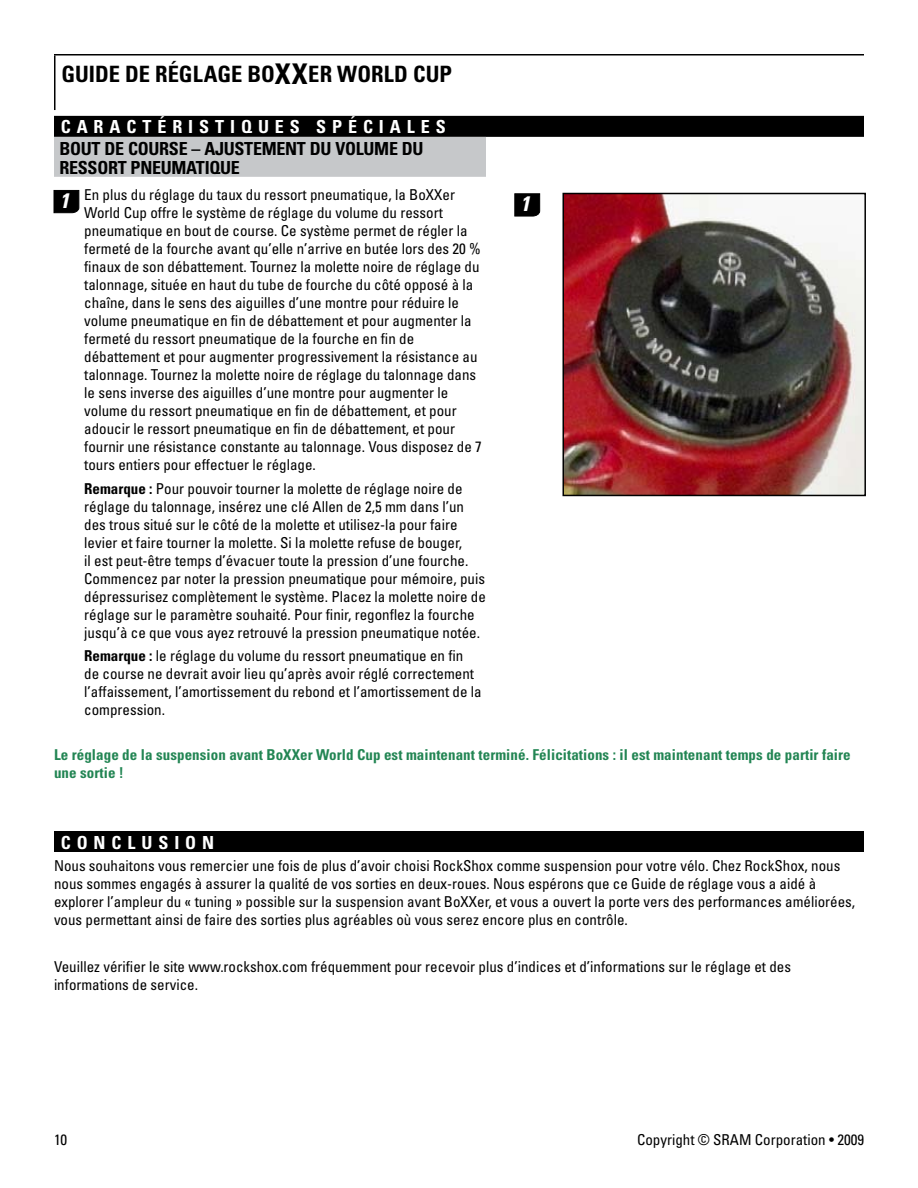
<style>
.page{position:relative;width:918px;height:1188px;background:#fff}
.page>*{position:absolute;margin:0;border:0;box-sizing:border-box;transform-origin:0 0}
.t1{font:700 condensed 22.5px "Univers LT Std";color:#000}
.t2{font:italic 700 condensed 21px "Univers LT Std";color:#fff}
.t3{font:700 condensed 18px/18.9px "Univers LT Std";letter-spacing:-.015em;color:#000}
.t4{font:700 condensed 18px "Univers LT Std";letter-spacing:.33em;color:#fff}
.t5{font:condensed 15px/18px "Univers LT Std";color:#000}
.t6{font:700 condensed 15px/18px "Univers LT Std";letter-spacing:.005em;color:#228553}
.s1{font-size:28.5px}
.s2{font-weight:700;font-style:italic;font-size:21px;color:#fff}
.s3{font-weight:700}
</style>
<div class="page">
<div style="left:54px;top:116px;width:810px;height:21px;background:#000"></div>
<div style="left:54px;top:137px;width:432px;height:21px;background:#c6c8ca"></div>
<div style="left:54px;top:156px;width:432px;height:21px;background:#c6c8ca"></div>
<div style="left:54px;top:831px;width:810px;height:21px;background:#000"></div>
<svg style="left:53px;top:190px;width:27px;height:23px"></svg>
<svg style="left:514px;top:193px;width:26px;height:24px"></svg>
<img style="left:565px;top:196px;width:298px;height:297px">
<div style="left:562px;top:193px;width:304px;height:303px;border:2px solid #000"></div>
<hr style="left:54px;top:54px;width:810px;height:2px;background:#000">
<hr style="left:54px;top:55px;width:2px;height:55px;background:#000">
<h1 class="t1" style="left:62px;top:60px;width:323px">GUIDE DE RÉGLAGE Bo<span class="s1">XX</span>er world</h1>
<h1 class="t1" style="left:413px;top:60px;width:26px">cup</h1>
<p class="t4" style="left:61px;top:116px;width:386px">CARACTÉRISTIQUES SPÉCIALES</p>
<p class="t3" style="left:59px;top:139px;width:366px">BOUT DE COURSE – AJUSTEMENT DU VOLUME DU<br>RESSORT PNEUMATIQUE</p>
<p class="t5" style="left:84px;top:186px;width:399px;text-indent:-25px"><span class="s2">1</span> En plus du réglage du taux du ressort pneumatique, la BoXXer World Cup offre le système de réglage du volume du ressort pneumatique en bout de course. Ce système permet de régler la fermeté de la fourche avant qu’elle n’arrive en butée lors des 20 % finaux de son débattement. Tournez la molette noire de réglage du talonnage, située en haut du tube de fourche du côté opposé à la chaîne, dans le sens des aiguilles d’une montre pour réduire le volume pneumatique en fin de débattement et pour augmenter la fermeté du ressort pneumatique de la fourche en fin de débattement et pour augmenter progressivement la résistance au talonnage. Tournez la molette noire de réglage du talonnage dans le sens inverse des aiguilles d’une montre pour augmenter le volume du ressort pneumatique en fin de débattement, et pour adoucir le ressort pneumatique en fin de débattement, et pour fournir une résistance constante au talonnage. Vous disposez de 7 tours entiers pour effectuer le réglage.</p>
<p class="t5" style="left:84px;top:479px;width:403px"><span class="s3">Remarque :</span> Pour pouvoir tourner la molette de réglage noire de réglage du talonnage, insérez une clé Allen de 2,5 mm dans l’un des trous situé sur le côté de la molette et utilisez-la pour faire levier et faire tourner la molette. Si la molette refuse de bouger,<br>il est peut-être temps d’évacuer toute la pression d’une fourche.<br>Commencez par noter la pression pneumatique pour mémoire, puis dépressurisez complètement le système. Placez la molette noire de réglage sur le paramètre souhaité. Pour finir, regonflez la fourche jusqu’à ce que vous ayez retrouvé la pression pneumatique notée.</p>
<p class="t5" style="left:84px;top:646px;width:399px"><span class="s3">Remarque :</span> le réglage du volume du ressort pneumatique en fin de course ne devrait avoir lieu qu’après avoir réglé correctement l’affaissement, l’amortissement du rebond et l’amortissement de la compression.</p>
<p class="t6" style="left:54px;top:746px;width:798px">Le réglage de la suspension avant BoXXer World Cup est maintenant terminé. Félicitations : il est maintenant temps de partir faire une sortie !</p>
<h2 class="t2" style="left:521px;top:191px;width:16px">1</h2>
<p class="t4" style="left:61px;top:831px;width:81px">con clusi</p>
<p class="t4" style="left:185px;top:831px;width:27px">o n</p>
<p class="t5" style="left:54px;top:857px;width:803px">Nous souhaitons vous remercier une fois de plus d’avoir choisi RockShox comme suspension pour votre vélo. Chez RockShox, nous nous sommes engagés à assurer la qualité de vos sorties en deux-roues. Nous espérons que ce Guide de réglage vous a aidé à explorer l’ampleur du « tuning » possible sur la suspension avant BoXXer, et vous a ouvert la porte vers des performances améliorées, vous permettant ainsi de faire des sorties plus agréables où vous serez encore plus en contrôle.</p>
<p class="t5" style="left:54px;top:957px;width:738px">Veuillez vérifier le site www.rockshox.com fréquemment pour recevoir plus d’indices et d’informations sur le réglage et des informations de service.</p>
<p class="t5" style="left:54px;top:1130px;width:15px">10</p>
<p class="t5" style="left:637px;top:1130px;width:228px">Copyright © SRAM Corporation • 2009</p>
</div>
